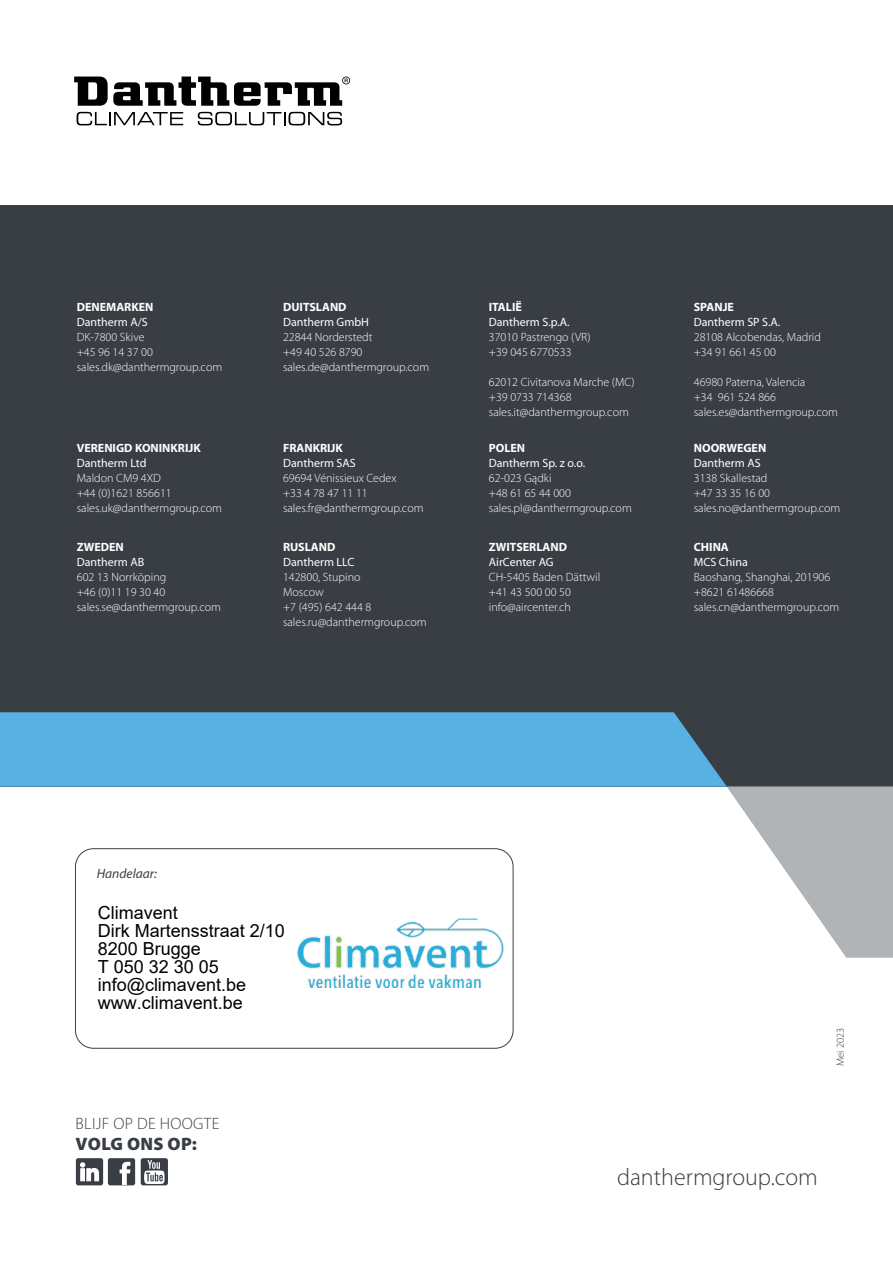
<style>
.page{position:relative;width:893px;height:1263px;background:#fff}
.page>*{position:absolute;margin:0;border:0;box-sizing:border-box;transform-origin:0 0}
.t1{font:300 24px "Myriad Pro";color:#393e45}
.t2{font:18px/18px "Arial";color:#000}
.t3{font:900 18px "Myriad Pro";letter-spacing:.02em;color:#393e45}
.t4{font:300 16.5px "Myriad Pro";letter-spacing:.02em;color:#393e45}
.t5{font:italic 13.5px "Myriad Pro";color:#393e46}
.t6{font:300 12px/15px "Myriad Pro";color:#fff}
.t7{font:12px "Myriad Pro";color:#fff}
.t8{font:700 12px "Myriad Pro";color:#fff}
.t9{font:300 10.5px "Myriad Pro";color:#393e45}
</style>
<div class="page">
<div style="left:0;top:193px;width:893px;height:594px;background:#393e45"></div>
<div style="left:0;top:0;width:893px;height:204px;background:#fff"></div>
<div style="left:0;top:712px;width:727px;height:75px;background:#58b0e3"></div>
<svg style="left:727px;top:787px;width:166px;height:170px"></svg>
<svg style="left:74px;top:77px;width:276px;height:29px"></svg>
<svg style="left:77px;top:112px;width:106px;height:13px"></svg>
<svg style="left:198px;top:112px;width:144px;height:13px"></svg>
<div style="left:76px;top:1158px;width:27px;height:27px;background:#393e45;border-radius:2px"></div>
<div style="left:75px;top:848px;width:438px;height:201px;border:1px solid #393e45;border-radius:18px"></div>
<div style="left:108px;top:1158px;width:27px;height:27px;background:#393e45;border-radius:2px"></div>
<svg style="left:120px;top:1162px;width:10px;height:23px"></svg>
<svg style="left:80px;top:1163px;width:19px;height:18px"></svg>
<div style="left:141px;top:1158px;width:27px;height:27px;background:#393e45;border-radius:2px"></div>
<svg style="left:144px;top:1160px;width:21px;height:24px"></svg>
<img style="left:297px;top:919px;width:207px;height:68px">
<p class="t8" style="left:77px;top:299px;width:78px">DENEMARKEN</p>
<p class="t7" style="left:77px;top:315px;width:72px">Dantherm A/S</p>
<p class="t6" style="left:77px;top:330px;width:147px">DK-7800 Skive<br>+45 96 14 37 00 sales.dk@danthermgroup.com</p>
<p class="t8" style="left:77px;top:440px;width:125px">VERENIGD KONINKRIJK</p>
<p class="t7" style="left:77px;top:456px;width:71px">Dantherm Ltd</p>
<p class="t6" style="left:77px;top:471px;width:147px">Maldon CM9 4XD<br>+44 (0)1621 856611 sales.uk@danthermgroup.com</p>
<p class="t8" style="left:77px;top:539px;width:49px">ZWEDEN</p>
<p class="t7" style="left:77px;top:555px;width:69px">Dantherm AB</p>
<p class="t6" style="left:77px;top:569px;width:146px">602 13 Norrköping<br>+46 (0)11 19 30 40 sales.se@danthermgroup.com</p>
<p class="t8" style="left:283px;top:299px;width:65px">DUITSLAND</p>
<p class="t7" style="left:283px;top:315px;width:87px">Dantherm GmbH</p>
<p class="t6" style="left:283px;top:330px;width:148px">22844 Norderstedt<br>+49 40 526 8790 sales.de@danthermgroup.com</p>
<p class="t8" style="left:283px;top:440px;width:61px">FRANKRIJK</p>
<p class="t7" style="left:283px;top:456px;width:74px">Dantherm SAS</p>
<p class="t6" style="left:283px;top:471px;width:142px">69694 Vénissieux Cedex<br>+33 4 78 47 11 11 sales.fr@danthermgroup.com</p>
<p class="t8" style="left:283px;top:539px;width:54px">RUSLAND</p>
<p class="t7" style="left:283px;top:555px;width:73px">Dantherm LLC</p>
<p class="t6" style="left:283px;top:569px;width:145px">142800, Stupino<br>Moscow<br>+7 (495) 642 444 8 sales.ru@danthermgroup.com</p>
<p class="t8" style="left:489px;top:299px;width:34px">ITALIË</p>
<p class="t7" style="left:489px;top:315px;width:82px">Dantherm S.p.A.</p>
<p class="t6" style="left:489px;top:330px;width:103px">37010 Pastrengo (VR) +39 045 6770533</p>
<p class="t6" style="left:489px;top:375px;width:147px">62012 Civitanova Marche (MC) +39 0733 714368 sales.it@danthermgroup.com</p>
<p class="t8" style="left:489px;top:440px;width:38px">POLEN</p>
<p class="t7" style="left:489px;top:456px;width:98px">Dantherm Sp. z o.o.</p>
<p class="t6" style="left:489px;top:471px;width:144px">62-023 Gądki<br>+48 61 65 44 000 sales.pl@danthermgroup.com</p>
<p class="t8" style="left:489px;top:539px;width:80px">ZWITSERLAND</p>
<p class="t7" style="left:489px;top:555px;width:66px">AirCenter AG</p>
<p class="t6" style="left:489px;top:569px;width:113px">CH-5405 Baden Dättwil +41 43 500 00 50 info@aircenter.ch</p>
<p class="t8" style="left:694px;top:299px;width:42px">SPANJE</p>
<p class="t7" style="left:694px;top:315px;width:88px">Dantherm SP S.A.</p>
<p class="t6" style="left:694px;top:330px;width:129px">28108 Alcobendas, Madrid +34 91 661 45 00</p>
<p class="t6" style="left:694px;top:375px;width:146px">46980 Paterna, Valencia<br>+34 961 524 866 sales.es@danthermgroup.com</p>
<p class="t8" style="left:694px;top:440px;width:74px">NOORWEGEN</p>
<p class="t7" style="left:694px;top:456px;width:68px">Dantherm AS</p>
<p class="t6" style="left:694px;top:471px;width:148px">3138 Skallestad<br>+47 33 35 16 00 sales.no@danthermgroup.com</p>
<p class="t8" style="left:694px;top:539px;width:36px">CHINA</p>
<p class="t7" style="left:694px;top:555px;width:55px">MCS China</p>
<p class="t6" style="left:694px;top:569px;width:147px">Baoshang, Shanghai, 201906 +8621 61486668 sales.cn@danthermgroup.com</p>
<p class="t5" style="left:97px;top:865px;width:62px">Handelaar:</p>
<h2 class="t2" style="left:98px;top:903px;width:189px">Climavent<br>Dirk Martensstraat 2/10<br>8200 Brugge<br>T 050 32 30 05 info@climavent.be www.climavent.be</h2>
<h3 class="t4" style="left:76px;top:1114px;width:145px">BLIJF OP DE HOOGTE</h3>
<h2 class="t3" style="left:76px;top:1132px;width:123px">VOLG ONS OP:</h2>
<p class="t9" style="left:834px;top:1066px;width:40px;rotate:-90deg">Mei 2023</p>
<h1 class="t1" style="left:617px;top:1162px;width:202px">danthermgroup.com</h1>
</div>
